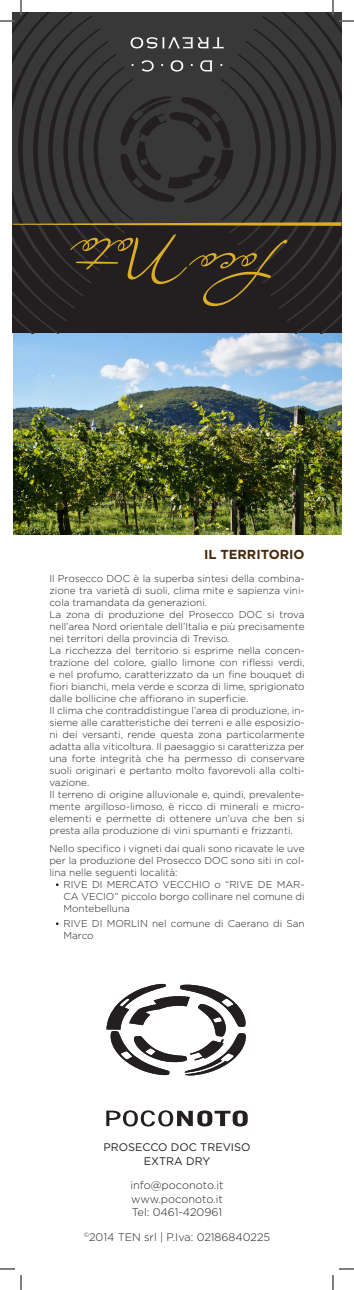
<style>
.page{position:relative;width:354px;height:1290px;background:#fff}
.page>*{position:absolute;margin:0;border:0;box-sizing:border-box;transform-origin:0 0}
.t1{font:700 13px "Gotham";color:#47280a}
.t2{font:300 11px "Gotham";color:#231f20}
.t3{font:11px "Gotham";color:#231f20}
.t4{font:300 10px/12px "Gotham";color:#231f20;text-align:justify}
</style>
<div class="page">
<img style="left:13px;top:333px;width:328px;height:201px">
<svg style="left:12px;top:12px;width:329px;height:210px;background:#353435"></svg>
<svg style="left:18px;top:16px;width:318px;height:206px;background:#343334"></svg>
<svg style="left:12px;top:226px;width:329px;height:107px;background:#242122"></svg>
<svg style="left:131px;top:37px;width:92px;height:12px"></svg>
<svg style="left:200px;top:60px;width:12px;height:11px"></svg>
<svg style="left:171px;top:60px;width:12px;height:12px"></svg>
<svg style="left:141px;top:60px;width:13px;height:12px"></svg>
<svg style="left:12px;top:222px;width:329px;height:4px"></svg>
<svg style="left:70px;top:234px;width:217px;height:72px;background:#342c21"></svg>
<svg style="left:121px;top:96px;width:112px;height:107px;background:#313031"></svg>
<svg style="left:106px;top:1110px;width:142px;height:16px"></svg>
<svg style="left:106px;top:983px;width:140px;height:92px"></svg>
<svg style="left:0;top:0;width:22px;height:22px"></svg>
<svg style="left:0;top:1268px;width:22px;height:21px"></svg>
<svg style="left:332px;top:0;width:22px;height:22px"></svg>
<svg style="left:332px;top:1268px;width:22px;height:21px"></svg>
<p class="t1" style="left:204px;top:545px;width:102px">IL TERRITORIO</p>
<p class="t4" style="left:49px;top:572px;width:257px">Il Prosecco DOC è la superba sintesi della combina&shy;zione tra varietà di suoli, clima mite e sapienza vini&shy;cola tramandata da generazioni.</p>
<p class="t4" style="left:49px;top:608px;width:257px">La zona di produzione del Prosecco DOC si trova nell’area Nord orientale dell’Italia e più precisamente nei territori della provincia di Treviso.</p>
<p class="t4" style="left:49px;top:644px;width:257px">La ricchezza del territorio si esprime nella concen&shy;trazione del colore, giallo limone con riflessi verdi, e nel profumo, caratterizzato da un fine bouquet di fiori bianchi, mela verde e scorza di lime, sprigionato dalle bollicine che affiorano in superficie.</p>
<p class="t4" style="left:49px;top:704px;width:257px">Il clima che contraddistingue l’area di produzione, in&shy;sieme alle caratteristiche dei terreni e alle esposizio&shy;ni dei versanti, rende questa zona particolarmente adatta alla viticoltura. Il paesaggio si caratterizza per una forte integrità che ha permesso di conservare suoli originari e pertanto molto favorevoli alla colti&shy;vazione.</p>
<p class="t4" style="left:49px;top:788px;width:257px">Il terreno di origine alluvionale e, quindi, prevalente&shy;mente argilloso-limoso, è ricco di minerali e micro&shy;elementi e permette di ottenere un’uva che ben si presta alla produzione di vini spumanti e frizzanti.</p>
<p class="t4" style="left:49px;top:842px;width:257px">Nello specifico i vigneti dai quali sono ricavate le uve per la produzione del Prosecco DOC sono siti in col&shy;lina nelle seguenti località:</p>
<p class="t4" style="left:64px;top:878px;width:242px">RIVE DI MERCATO VECCHIO o “RIVE DE MAR-CA VECIO” piccolo borgo collinare nel comune di Montebelluna</p>
<p class="t4" style="left:64px;top:917px;width:242px">RIVE DI MORLIN nel comune di Caerano di San<br>Marco</p>
<p class="t3" style="left:103px;top:1140px;width:149px">PROSECCO DOC TREVISO</p>
<p class="t3" style="left:144px;top:1153px;width:68px">EXTRA DRY</p>
<p class="t2" style="left:130px;top:1178px;width:95px">info@poconoto.it</p>
<p class="t2" style="left:131px;top:1191px;width:93px">www.poconoto.it</p>
<p class="t2" style="left:132px;top:1204px;width:92px">Tel: 0461-420961</p>
<p class="t2" style="left:84px;top:1229px;width:188px"><sup>©</sup>2014 TEN srl | P.Iva: 02186840225</p>
</div>
